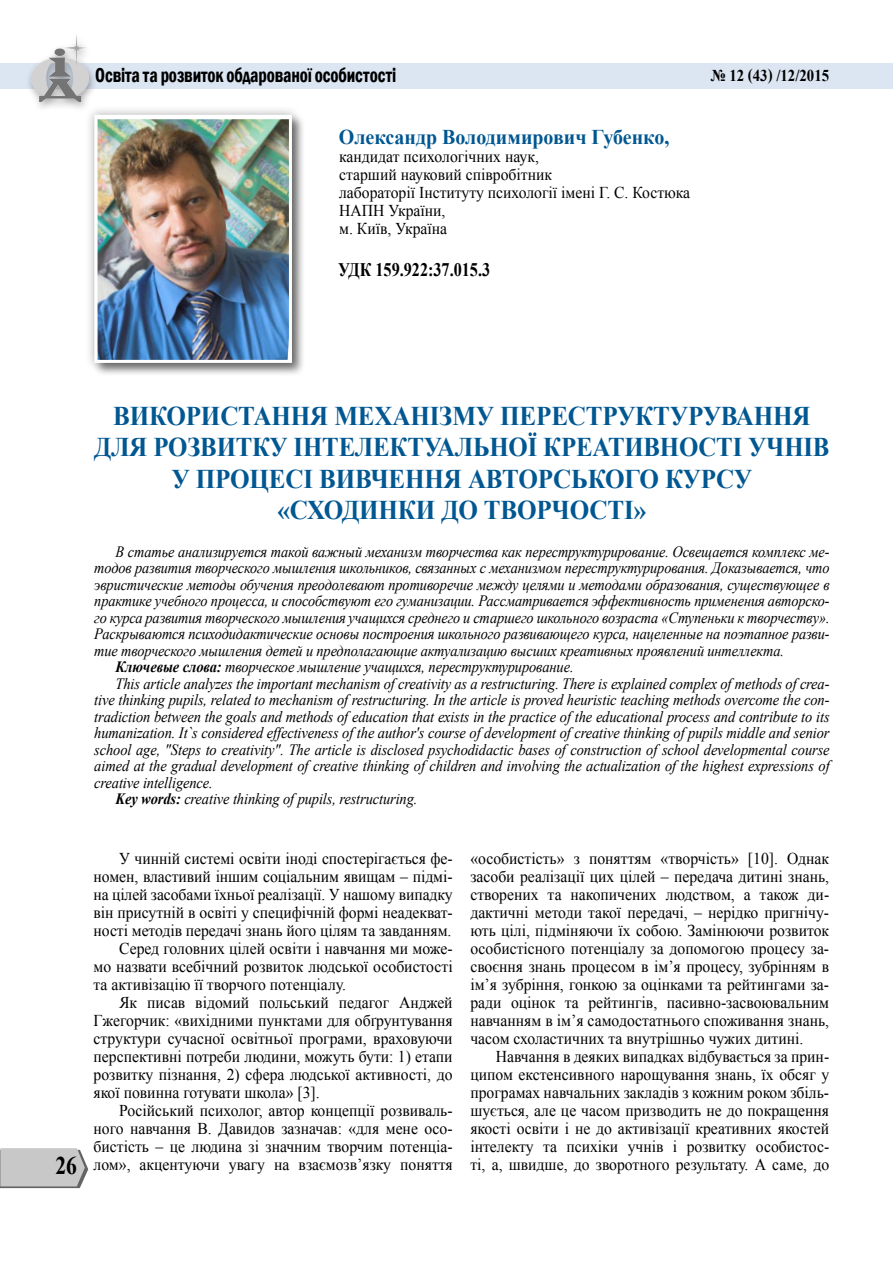
<style>
.page{position:relative;width:893px;height:1263px;background:#fff}
.page>*{position:absolute;margin:0;border:0;box-sizing:border-box;transform-origin:0 0}
.t1{font:700 27px/31.5px "Times New Roman";letter-spacing:-.005em;color:#005791;text-align:center;scale:.93 1}
.t2{font:700 25.5px "Times New Roman";color:#000;scale:.85 1}
.t3{font:700 21px "Times New Roman";color:#005791;scale:.95 1}
.t4{font:600 condensed 20.7px "Franklin Gothic";letter-spacing:-.01em;color:#000;scale:.86 1}
.t5{font:700 19.05px "Times New Roman";color:#000;scale:.85 1}
.t6{font:16.5px/18px "Times New Roman";color:#000;text-align:justify;scale:.95 1}
.t7{font:700 16.5px "Times New Roman";color:#000;scale:.9 1}
.t8{font:italic 15.75px "Times New Roman";letter-spacing:-.01em;color:#000;scale:.92 1}
.t9{font:italic 15.75px "Times New Roman";letter-spacing:-.01em;color:#000;scale:.91 1}
.s1{font-weight:700}
</style>
<div class="page">
<div style="left:1px;top:63px;width:892px;height:26px;background:#dce6f2"></div>
<svg style="left:0;top:1148px;width:88px;height:40px;background:#c3c3c3"></svg>
<div style="left:25px;top:31px;width:73px;height:82px;background:#000;opacity:.37"></div>
<img style="left:31px;top:32px;width:57px;height:69px">
<div style="left:92px;top:113px;width:214px;height:264px;background:#000;opacity:.5"></div>
<div style="left:85px;top:105px;width:217px;height:267px;background:#000;opacity:.3"></div>
<img style="left:98px;top:119px;width:190px;height:240px">
<div style="left:94px;top:115px;width:198px;height:248px;border:3px solid #fff"></div>
<p class="t4" style="left:95px;top:61px;width:351px">Освіта та розвиток обдарованої особистості</p>
<p class="t7" style="left:711px;top:64px;width:133px">№ 12 (43) /12/2015</p>
<p class="t3" style="left:339px;top:122px;width:349px">Олександр Володимирович Губенко,</p>
<p class="t6" style="left:339px;top:147px;width:371px;text-align:left">кандидат психологічних наук,<br>старший науковий співробітник<br>лабораторії Інституту психології імені Г. С. Костюка<br>НАПН України,<br>м. Київ, Україна</p>
<p class="t5" style="left:338px;top:256px;width:180px">УДК 159.922:37.015.3</p>
<h1 class="t1" style="left:94px;top:399px;width:792px">ВИКОРИСТАННЯ МЕХАНІЗМУ ПЕРЕСТРУКТУРУВАННЯ ДЛЯ РОЗВИТКУ ІНТЕЛЕКТУАЛЬНОЇ КРЕАТИВНОСТІ УЧНІВ У ПРОЦЕСІ ВИВЧЕННЯ АВТОРСЬКОГО КУРСУ «СХОДИНКИ ДО ТВОРЧОСТІ»</h1>
<p class="t9" style="left:116px;top:540px;width:786px">В статье анализируется такой важный механизм творчества как переструктурирование. Освещается комплекс ме-</p>
<p class="t9" style="left:94px;top:557px;width:809px">тодов развития творческого мышления школьников, связанных с механизмом переструктурирования. Доказывается, что</p>
<p class="t9" style="left:94px;top:573px;width:809px">эвристические методы обучения преодолевают противоречие между целями и методами образования, существующее в</p>
<p class="t9" style="left:94px;top:590px;width:809px">практике учебного процесса, и способствуют его гуманизации. Рассматривается эффективность применения авторско-</p>
<p class="t9" style="left:94px;top:606px;width:809px">го курса развития творческого мышления учащихся среднего и старшего школьного возраста «Ступеньки к творчеству».</p>
<p class="t9" style="left:94px;top:623px;width:809px">Раскрываются психодидактические основы построения школьного развивающего курса, нацеленные на поэтапное разви-</p>
<p class="t9" style="left:94px;top:639px;width:759px">тие творческого мышления детей и предполагающие актуализацию высших креативных проявлений интеллекта.</p>
<p class="t8" style="left:116px;top:656px;width:499px"><span class="s1">Ключевые слова:</span> творческое мышление учащихся, переструктурирование.</p>
<p class="t8" style="left:116px;top:672px;width:778px">This article analyzes the important mechanism of creativity as a restructuring. There is explained complex of methods of crea-</p>
<p class="t8" style="left:94px;top:689px;width:801px">tive thinking pupils, related to mechanism of restructuring. In the article is proved heuristic teaching methods overcome the con-</p>
<p class="t8" style="left:94px;top:705px;width:801px">tradiction between the goals and methods of education that exists in the practice of the educational process and contribute to its</p>
<p class="t8" style="left:94px;top:722px;width:801px">humanization. It`s considered effectiveness of the author's course of development of creative thinking of pupils middle and senior</p>
<p class="t8" style="left:94px;top:738px;width:801px">school age, "Steps to creativity". The article is disclosed psychodidactic bases of construction of school developmental course</p>
<p class="t8" style="left:94px;top:755px;width:801px">aimed at the gradual development of creative thinking of children and involving the actualization of the highest expressions of</p>
<p class="t8" style="left:94px;top:771px;width:130px">creative intelligence.</p>
<p class="t8" style="left:116px;top:788px;width:330px"><span class="s1">Key words:</span> creative thinking of pupils, restructuring.</p>
<h2 class="t2" style="left:55px;top:1148px;width:27px">26</h2>
<p class="t6" style="left:119px;top:849px;width:353px">У чинній системі освіти іноді спостерігається фе-</p>
<p class="t6" style="left:94px;top:867px;width:380px">номен, властивий іншим соціальним явищам – підмі-</p>
<p class="t6" style="left:94px;top:885px;width:379px">на цілей засобами їхньої реалізації. У нашому випадку</p>
<p class="t6" style="left:94px;top:903px;width:380px">він присутній в освіті у специфічній формі неадекват-</p>
<p class="t6" style="left:94px;top:921px;width:378px">ності методів передачі знань його цілям та завданням.</p>
<p class="t6" style="left:119px;top:939px;width:353px">Серед головних цілей освіти і навчання ми може-</p>
<p class="t6" style="left:94px;top:957px;width:380px">мо назвати всебічний розвиток людської особистості</p>
<p class="t6" style="left:94px;top:975px;width:267px">та активізацію її творчого потенціалу.</p>
<p class="t6" style="left:119px;top:993px;width:353px">Як писав відомий польський педагог Анджей</p>
<p class="t6" style="left:94px;top:1011px;width:379px">Гжегорчик: «вихідними пунктами для обґрунтування</p>
<p class="t6" style="left:94px;top:1029px;width:380px">структури сучасної освітньої програми, враховуючи</p>
<p class="t6" style="left:94px;top:1047px;width:379px">перспективні потреби людини, можуть бути: 1) етапи</p>
<p class="t6" style="left:94px;top:1065px;width:379px">розвитку пізнання, 2) сфера людської активності, до</p>
<p class="t6" style="left:94px;top:1083px;width:240px">якої повинна готувати школа» [3].</p>
<p class="t6" style="left:119px;top:1101px;width:353px">Російський психолог, автор концепції розвиваль-</p>
<p class="t6" style="left:94px;top:1119px;width:379px">ного навчання В. Давидов зазначав: «для мене осо-</p>
<p class="t6" style="left:94px;top:1137px;width:379px">бистість – це людина зі значним творчим потенціа-</p>
<p class="t6" style="left:94px;top:1155px;width:380px">лом», акцентуючи увагу на взаємозв’язку поняття</p>
<p class="t6" style="left:470px;top:849px;width:379px">«особистість» з поняттям «творчість» [10]. Однак засоби реалізації цих цілей – передача дитині знань, створених та накопичених людством, а також ди&shy;дактичні методи такої передачі, – нерідко пригнічу&shy;ють цілі, підміняючи їх собою. Замінюючи розвиток особистісного потенціалу за допомогою процесу за&shy;своєння знань процесом в ім’я процесу, зубрінням в ім’я зубріння, гонкою за оцінками та рейтингами за&shy;ради оцінок та рейтингів, пасивно-засвоювальним навчанням в ім’я самодостатнього споживання знань, часом схоластичних та внутрішньо чужих дитині.</p>
<p class="t6" style="left:470px;top:1047px;width:379px;text-indent:26px">Навчання в деяких випадках відбувається за прин&shy;ципом екстенсивного нарощування знань, їх обсяг у програмах навчальних закладів з кожним роком збіль&shy;шується, але це часом призводить не до покращення якості освіти і не до активізації креативних якостей інтелекту та психіки учнів і розвитку особистос&shy;ті, а, швидше, до зворотного результату. А саме, до</p>
</div>
